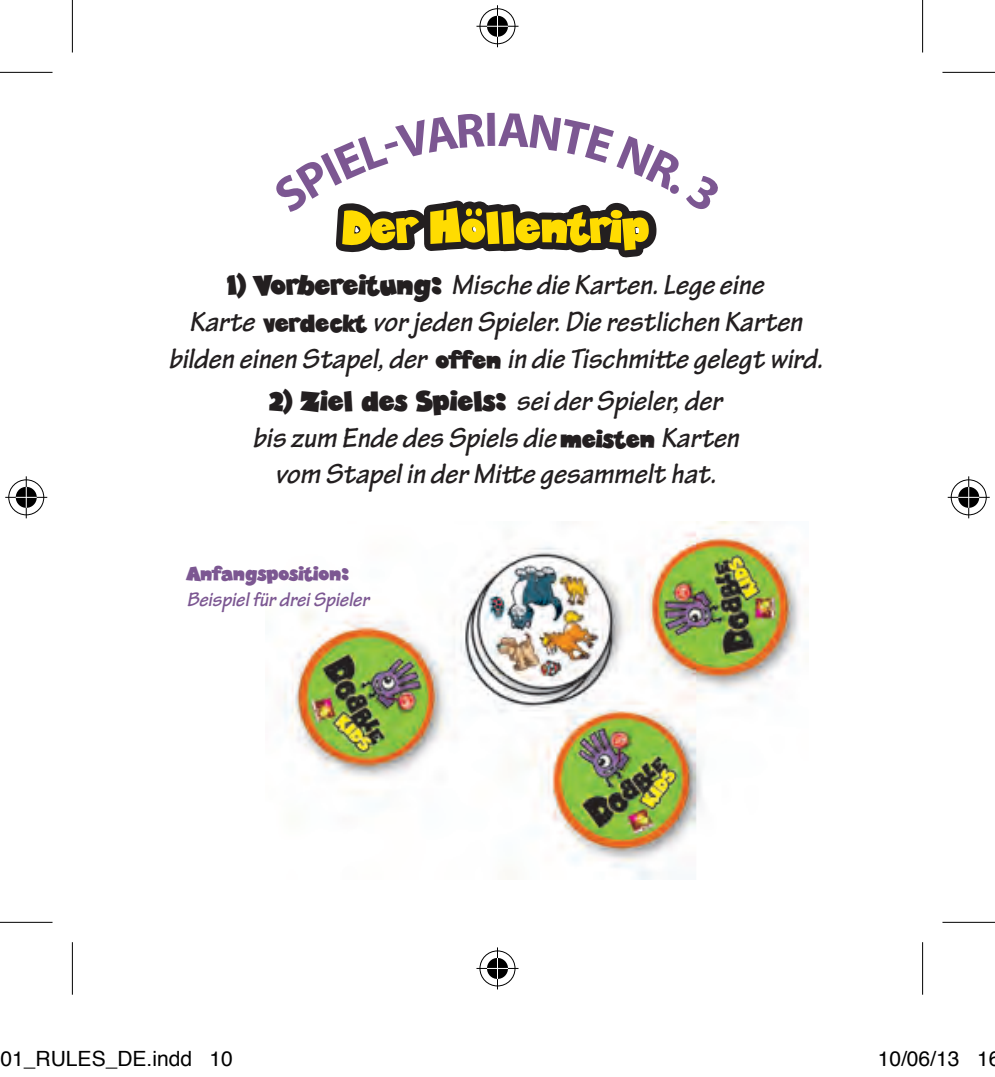
<style>
.page{position:relative;width:995px;height:1077px;background:#fff}
.page>*{position:absolute;margin:0;border:0;box-sizing:border-box;transform-origin:0 0}
.t1{font:56px "Toons";letter-spacing:.05em;color:#ffdc01}
.t2{font:italic 700 29.75px/37.1px "Tekton Pro";color:#231f20;text-align:center}
.t3{font:24.5px "Toons";letter-spacing:.05em;color:#7c5792}
.t4{font:21px "Helvetica";color:#000}
.t5{font:italic 700 21px "Tekton Pro";color:#7c5792}
.s1{font-family:"Toons";font-weight:400;font-style:normal;font-size:35px}
.s2{font-family:"Toons";font-weight:400;font-style:normal;font-size:30.8px}
</style>
<div class="page">
<img style="left:283px;top:522px;width:525px;height:358px">
<svg style="left:339px;top:250px;width:305px;height:8px"></svg>
<svg style="left:0;top:71px;width:52px;height:1px"></svg>
<svg style="left:942px;top:71px;width:52px;height:1px"></svg>
<svg style="left:71px;top:0;width:1px;height:52px"></svg>
<svg style="left:71px;top:942px;width:1px;height:52px"></svg>
<svg style="left:923px;top:0;width:1px;height:52px"></svg>
<svg style="left:923px;top:942px;width:1px;height:52px"></svg>
<hr style="left:0;top:72px;width:52px;height:1px;background:#000">
<hr style="left:942px;top:72px;width:52px;height:1px;background:#000">
<hr style="left:0;top:921px;width:52px;height:2px;background:#000">
<hr style="left:942px;top:921px;width:52px;height:2px;background:#000">
<hr style="left:72px;top:0;width:1px;height:52px;background:#000">
<hr style="left:72px;top:942px;width:1px;height:52px;background:#000">
<hr style="left:921px;top:0;width:2px;height:52px;background:#000">
<hr style="left:921px;top:942px;width:2px;height:52px;background:#000">
<div style="left:478px;top:7px;width:39px;height:39px;border:4px solid #fff;border-radius:50%"></div>
<svg style="left:476px;top:24px;width:42px;height:4px"></svg>
<hr style="left:495px;top:5px;width:4px;height:42px;background:#fff">
<div style="left:485px;top:14px;width:25px;height:25px;border:4px solid #fff;border-radius:50%"></div>
<div style="left:479px;top:8px;width:36px;height:36px;border:1px solid #000;border-radius:50%"></div>
<hr style="left:476px;top:26px;width:42px;height:1px;background:#000">
<hr style="left:497px;top:5px;width:1px;height:42px;background:#000">
<svg style="left:487px;top:16px;width:21px;height:21px"></svg>
<div style="left:478px;top:948px;width:39px;height:40px;border:4px solid #fff;border-radius:50%"></div>
<hr style="left:476px;top:966px;width:42px;height:4px;background:#fff">
<hr style="left:495px;top:947px;width:4px;height:42px;background:#fff">
<div style="left:485px;top:955px;width:25px;height:26px;border:4px solid #fff;border-radius:50%"></div>
<div style="left:479px;top:950px;width:36px;height:36px;border:1px solid #000;border-radius:50%"></div>
<hr style="left:476px;top:968px;width:42px;height:1px;background:#000">
<hr style="left:497px;top:947px;width:1px;height:42px;background:#000">
<svg style="left:487px;top:958px;width:21px;height:21px"></svg>
<div style="left:7px;top:478px;width:39px;height:39px;border:4px solid #fff;border-radius:50%"></div>
<svg style="left:5px;top:495px;width:42px;height:4px"></svg>
<svg style="left:24px;top:476px;width:4px;height:42px"></svg>
<div style="left:14px;top:485px;width:25px;height:25px;border:4px solid #fff;border-radius:50%"></div>
<div style="left:8px;top:479px;width:36px;height:36px;border:1px solid #000;border-radius:50%"></div>
<hr style="left:5px;top:497px;width:42px;height:1px;background:#000">
<hr style="left:26px;top:476px;width:1px;height:42px;background:#000">
<svg style="left:16px;top:487px;width:21px;height:21px"></svg>
<div style="left:948px;top:478px;width:40px;height:39px;border:4px solid #fff;border-radius:50%"></div>
<svg style="left:948px;top:495px;width:41px;height:4px"></svg>
<svg style="left:966px;top:476px;width:4px;height:42px"></svg>
<div style="left:955px;top:485px;width:26px;height:25px;border:4px solid #fff;border-radius:50%"></div>
<div style="left:950px;top:479px;width:36px;height:36px;border:1px solid #000;border-radius:50%"></div>
<hr style="left:947px;top:497px;width:42px;height:1px;background:#000">
<hr style="left:968px;top:476px;width:1px;height:42px;background:#000">
<svg style="left:958px;top:487px;width:21px;height:21px"></svg>
<svg style="left:335px;top:200px;width:322px;height:50px"></svg>
<h1 class="t1" style="left:343px;top:200px;width:306px">Der Höllentrip</h1>
<p class="t2" style="left:168px;top:267px;width:656px"><span class="s1">1) Vorbereitung:</span> Mische die Karten. Lege eine<br>Karte <span class="s2">verdeckt</span> vor jeden Spieler. Die restlichen Karten bilden einen Stapel, der <span class="s2">offen</span> in die Tischmitte gelegt wird.</p>
<p class="t2" style="left:252px;top:383px;width:488px"><span class="s1">2) Ziel des Spiels:</span> sei der Spieler, der bis zum Ende des Spiels die <span class="s2">meisten</span> Karten vom Stapel in der Mitte gesammelt hat.</p>
<p class="t3" style="left:187px;top:562px;width:163px">Anfangsposition:</p>
<p class="t5" style="left:187px;top:586px;width:184px">Beispiel für drei Spieler</p>
<p class="t4" style="left:1px;top:1043px;width:234px">01_RULES_DE.indd 10</p>
<p class="t4" style="left:877px;top:1043px;width:124px">10/06/13 16</p>
</div>
